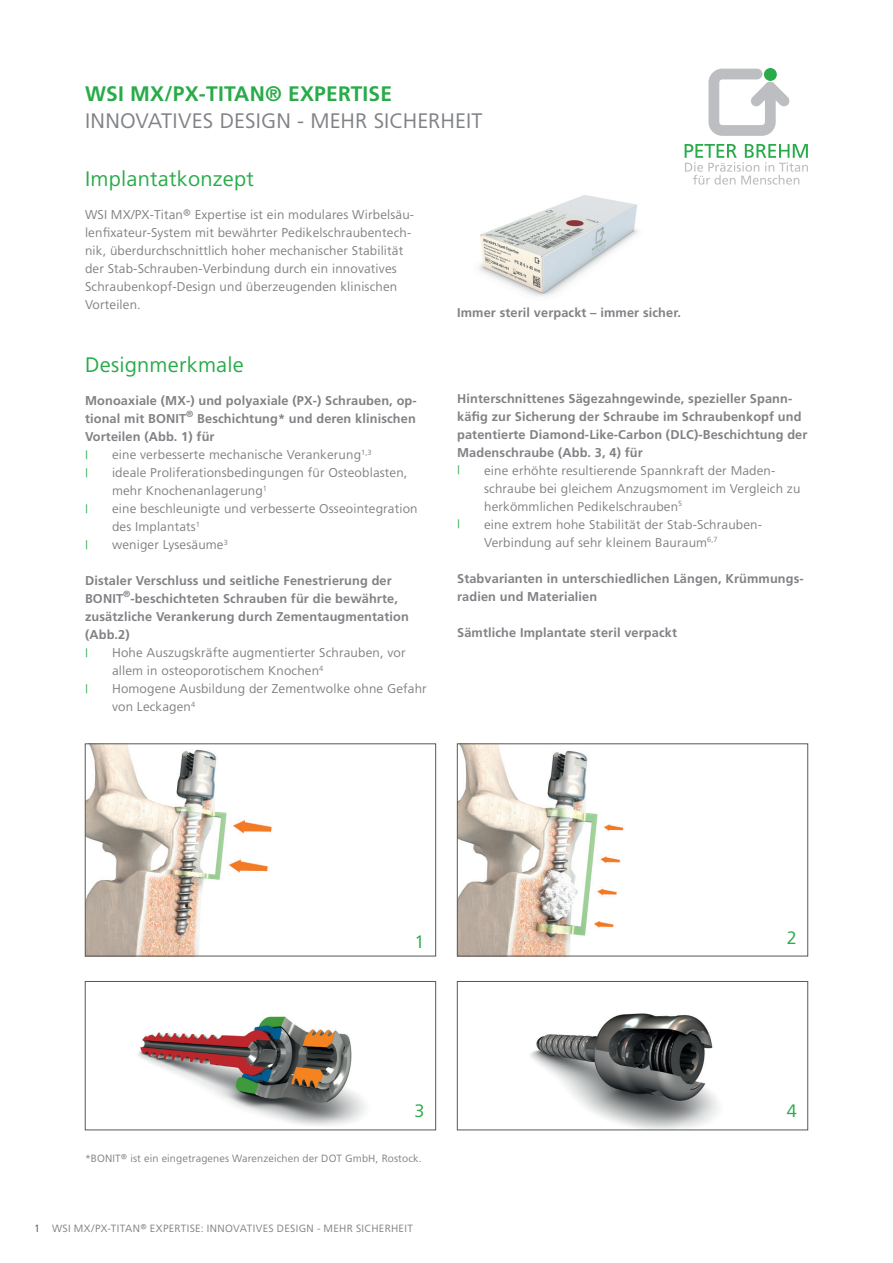
<style>
.page{position:relative;width:893px;height:1263px;background:#fff}
.page>*{position:absolute;margin:0;border:0;box-sizing:border-box;transform-origin:0 0}
.t1{font:21px "F Frutiger";letter-spacing:.005em;color:#808285}
.t2{font:21px "F Frutiger";letter-spacing:.01em;color:#29ab4a}
.t3{font:700 21px "F Frutiger";letter-spacing:.01em;color:#29ab4a}
.t4{font:18px "F Frutiger";color:#29ab4a}
.t5{font:12.75px/18px "F Frutiger";letter-spacing:.01em;color:#808285}
.t6{font:700 12.75px/18px "F Frutiger";letter-spacing:.01em;color:#808285}
.t7{font:10.5px "F Frutiger";letter-spacing:.03em;color:#808285}
.t8{font:10.5px "F Frutiger";letter-spacing:.01em;color:#808285}
.t9{font:700 9px "F Frutiger";color:#808285}
.t10{font:8.85px "Myriad Pro";color:#29ab4a;scale:1.43 1}
.s1{color:#57585a}
</style>
<div class="page">
<img style="left:459px;top:746px;width:165px;height:208px">
<div style="left:457px;top:744px;width:351px;height:212px;border:1px solid #57585a"></div>
<img style="left:479px;top:195px;width:159px;height:102px">
<img style="left:87px;top:746px;width:185px;height:208px">
<div style="left:85px;top:744px;width:351px;height:212px;border:1px solid #57585a"></div>
<img style="left:138px;top:1016px;width:227px;height:110px">
<div style="left:85px;top:981px;width:351px;height:149px;border:1px solid #57585a"></div>
<img style="left:530px;top:1013px;width:189px;height:115px">
<div style="left:457px;top:981px;width:351px;height:149px;border:1px solid #57585a"></div>
<svg style="left:708px;top:69px;width:82px;height:67px"></svg>
<svg style="left:685px;top:144px;width:123px;height:41px"></svg>
<h1 class="t3" style="left:85px;top:81px;width:309px">WSI MX/PX-TITAN® EXPERTISE</h1>
<h1 class="t1" style="left:85px;top:108px;width:399px">INNOVATIVES DESIGN - MEHR SICHERHEIT</h1>
<h1 class="t2" style="left:85px;top:166px;width:171px">Implantatkonzept</h1>
<p class="t5" style="left:85px;top:205px;width:331px">WSI MX/PX-Titan® Expertise ist ein modulares Wirbelsäu&shy;lenfixateur-System mit bewährter Pedikelschraubentech&shy;nik, überdurchschnittlich hoher mechanischer Stabilität der Stab-Schrauben-Verbindung durch ein innovatives Schraubenkopf-Design und überzeugenden klinischen Vorteilen.</p>
<h1 class="t2" style="left:85px;top:352px;width:160px">Designmerkmale</h1>
<p class="t6" style="left:85px;top:391px;width:333px">Monoaxiale (MX-) und polyaxiale (PX-) Schrauben, op&shy;tional mit BONIT</p>
<p class="t9" style="left:186px;top:408px;width:9px">®</p>
<p class="t6" style="left:85px;top:409px;width:332px;text-indent:112px">Beschichtung* und deren klinischen<br>Vorteilen (Abb. 1) für</p>
<p class="t10" style="left:85px;top:448px;width:4px">|</p>
<p class="t5" style="left:112px;top:445px;width:261px">eine verbesserte mechanische Verankerung<sup>1,3</sup></p>
<p class="t10" style="left:85px;top:466px;width:4px">|</p>
<p class="t5" style="left:112px;top:463px;width:297px">ideale Proliferationsbedingungen für Osteoblasten, mehr Knochenanlagerung<sup>1</sup></p>
<p class="t10" style="left:85px;top:502px;width:4px">|</p>
<p class="t5" style="left:112px;top:499px;width:307px">eine beschleunigte und verbesserte Osseointegration des Implantats<sup>1</sup></p>
<p class="t10" style="left:85px;top:538px;width:4px">|</p>
<p class="t5" style="left:112px;top:535px;width:117px">weniger Lysesäume<sup>3</sup></p>
<p class="t6" style="left:85px;top:571px;width:308px">Distaler Verschluss und seitliche Fenestrierung der<br>BONIT</p>
<p class="t9" style="left:123px;top:588px;width:9px">®</p>
<p class="t6" style="left:85px;top:589px;width:325px;text-indent:45px">-beschichteten Schrauben für die bewährte, zusätzliche Verankerung durch Zementaugmentation (Abb.2)</p>
<p class="t10" style="left:85px;top:646px;width:4px">|</p>
<p class="t5" style="left:112px;top:643px;width:295px">Hohe Auszugskräfte augmentierter Schrauben, vor allem in osteoporotischem Knochen<sup>4</sup></p>
<p class="t10" style="left:85px;top:682px;width:4px">|</p>
<p class="t5" style="left:112px;top:679px;width:316px">Homogene Ausbildung der Zementwolke ohne Gefahr von Leckagen<sup>4</sup></p>
<p class="t6" style="left:457px;top:303px;width:225px">Immer steril verpackt – immer sicher.</p>
<p class="t6" style="left:457px;top:389px;width:352px">Hinterschnittenes Sägezahngewinde, spezieller Spann&shy;käfig zur Sicherung der Schraube im Schraubenkopf und patentierte Diamond-Like-Carbon (DLC)-Beschichtung der Madenschraube (Abb. 3, 4) für</p>
<p class="t10" style="left:457px;top:464px;width:4px">|</p>
<p class="t5" style="left:484px;top:461px;width:318px">eine erhöhte resultierende Spannkraft der Maden&shy;schraube bei gleichem Anzugsmoment im Vergleich zu herkömmlichen Pedikelschrauben<sup>5</sup></p>
<p class="t10" style="left:457px;top:518px;width:4px">|</p>
<p class="t5" style="left:484px;top:515px;width:279px">eine extrem hohe Stabilität der Stab-Schrauben-<br>Verbindung auf sehr kleinem Bauraum<sup>6,7</sup></p>
<p class="t6" style="left:457px;top:569px;width:348px">Stabvarianten in unterschiedlichen Längen, Krümmungs&shy;radien und Materialien</p>
<p class="t6" style="left:457px;top:623px;width:221px">Sämtliche Implantate steril verpackt</p>
<h2 class="t4" style="left:415px;top:931px;width:12px">1</h2>
<h2 class="t4" style="left:787px;top:926px;width:12px">2</h2>
<h2 class="t4" style="left:415px;top:1100px;width:12px">3</h2>
<h2 class="t4" style="left:787px;top:1100px;width:12px">4</h2>
<p class="t8" style="left:85px;top:1152px;width:338px">*BONIT® ist ein eingetragenes Warenzeichen der DOT GmbH, Rostock.</p>
<p class="t7" style="left:34px;top:1222px;width:380px"><span class="s1">1</span> WSI MX/PX-TITAN® EXPERTISE: INNOVATIVES DESIGN - MEHR SICHERHEIT</p>
</div>
